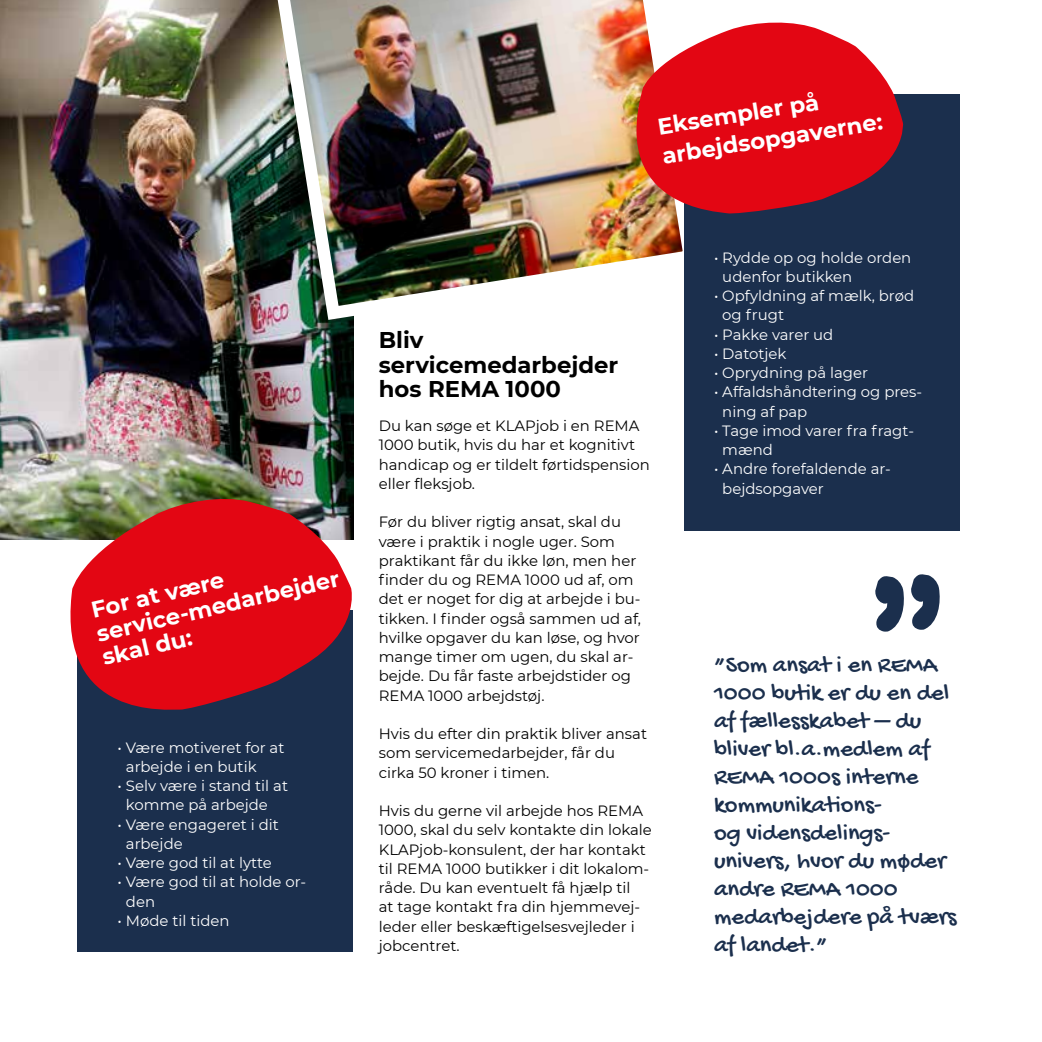
<style>
.page{position:relative;width:1042px;height:1042px;background:#fff}
.page>*{position:absolute;margin:0;border:0;box-sizing:border-box;transform-origin:0 0}
.t1{font:24.5px/28px "Gochi Hand";color:#1b2f4d}
.t2{font:700 22.75px/24.5px "Montserrat";color:#fff}
.t3{font:700 22.75px/24.5px "Montserrat";color:#000}
.t4{font:14.88px/19.2px "Montserrat";color:#000}
.t5{font:14.88px/19.2px "Montserrat";color:#fff}
</style>
<div class="page">
<div style="left:77px;top:610px;width:275px;height:342px;background:#1b2f4d"></div>
<img style="left:1px;top:0;width:352px;height:539px">
<img style="left:0;top:0;width:1px;height:539px">
<img style="left:263px;top:0;width:422px;height:327px">
<svg style="left:58px;top:495px;width:296px;height:225px;fill:#e30613"></svg>
<svg style="left:875px;top:574px;width:65px;height:57px"></svg>
<div style="left:685px;top:94px;width:275px;height:437px;background:#1b2f4d"></div>
<svg style="left:612px;top:20px;width:292px;height:195px;fill:#e30613"></svg>
<h2 class="t2" style="left:89px;top:597px;width:250px;rotate:-13deg">For at være service-medarbejder skal du:</h2>
<p class="t5" style="left:126px;top:737px;width:160px;text-indent:-8px">• Være motiveret for at arbejde i en butik</p>
<p class="t5" style="left:126px;top:776px;width:164px;text-indent:-8px">• Selv være i stand til at komme på arbejde</p>
<p class="t5" style="left:126px;top:814px;width:154px;text-indent:-8px">• Være engageret i dit arbejde</p>
<p class="t5" style="left:118px;top:853px;width:156px">• Være god til at lytte</p>
<p class="t5" style="left:126px;top:872px;width:182px;text-indent:-8px">• Være god til at holde or&shy;den</p>
<p class="t5" style="left:118px;top:910px;width:113px">• Møde til tiden</p>
<h2 class="t2" style="left:655px;top:111px;width:224px;line-height:29.4px;rotate:-9deg">Eksempler på arbejdsopgaverne:</h2>
<h2 class="t3" style="left:379px;top:327px;width:241px">Bliv servicemedarbejder hos REMA 1000</h2>
<p class="t4" style="left:379px;top:416px;width:273px">Du kan søge et KLAPjob i en REMA<br>1000 butik, hvis du har et kognitivt handicap og er tildelt førtidspension eller fleksjob.</p>
<p class="t4" style="left:379px;top:512px;width:264px">Før du bliver rigtig ansat, skal du være i praktik i nogle uger. Som praktikant får du ikke løn, men her finder du og REMA 1000 ud af, om det er noget for dig at arbejde i bu&shy;tikken. I finder også sammen ud af, hvilke opgaver du kan løse, og hvor mange timer om ugen, du skal ar&shy;bejde. Du får faste arbejdstider og<br>REMA 1000 arbejdstøj.</p>
<p class="t4" style="left:379px;top:724px;width:270px">Hvis du efter din praktik bliver ansat som servicemedarbejder, får du cirka 50 kroner i timen.</p>
<p class="t4" style="left:379px;top:801px;width:275px">Hvis du gerne vil arbejde hos REMA 1000, skal du selv kontakte din lokale KLAPjob-konsulent, der har kontakt til REMA 1000 butikker i dit lokalom&shy;råde. Du kan eventuelt få hjælp til<br>at tage kontakt fra din hjemmevej&shy;leder eller beskæftigelsesvejleder i jobcentret.</p>
<p class="t5" style="left:722px;top:247px;width:191px;text-indent:-8px">• Rydde op og holde orden udenfor butikken</p>
<p class="t5" style="left:722px;top:286px;width:193px;text-indent:-8px">• Opfyldning af mælk, brød og frugt</p>
<p class="t5" style="left:714px;top:324px;width:121px">• Pakke varer ud</p>
<p class="t5" style="left:714px;top:343px;width:74px">• Datotjek</p>
<p class="t5" style="left:714px;top:363px;width:155px">• Oprydning på lager</p>
<p class="t5" style="left:722px;top:382px;width:201px;text-indent:-8px">• Affaldshåndtering og pres&shy;ning af pap</p>
<p class="t5" style="left:722px;top:420px;width:193px;text-indent:-8px">• Tage imod varer fra fragt&shy;mænd</p>
<p class="t5" style="left:722px;top:459px;width:170px;text-indent:-8px">• Andre forefaldende ar&shy;bejdsopgaver</p>
<h1 class="t1" style="left:714px;top:653px;width:244px">”Som ansat i en REMA<br>1000 butik er du en del af fællesskabet – du bliver bl.a.medlem af<br>REMA 1000s interne kommunikations-<br>og vidensdelings&shy;univers, hvor du møder andre REMA 1000 medarbejdere på tværs af landet.”</h1>
</div>
